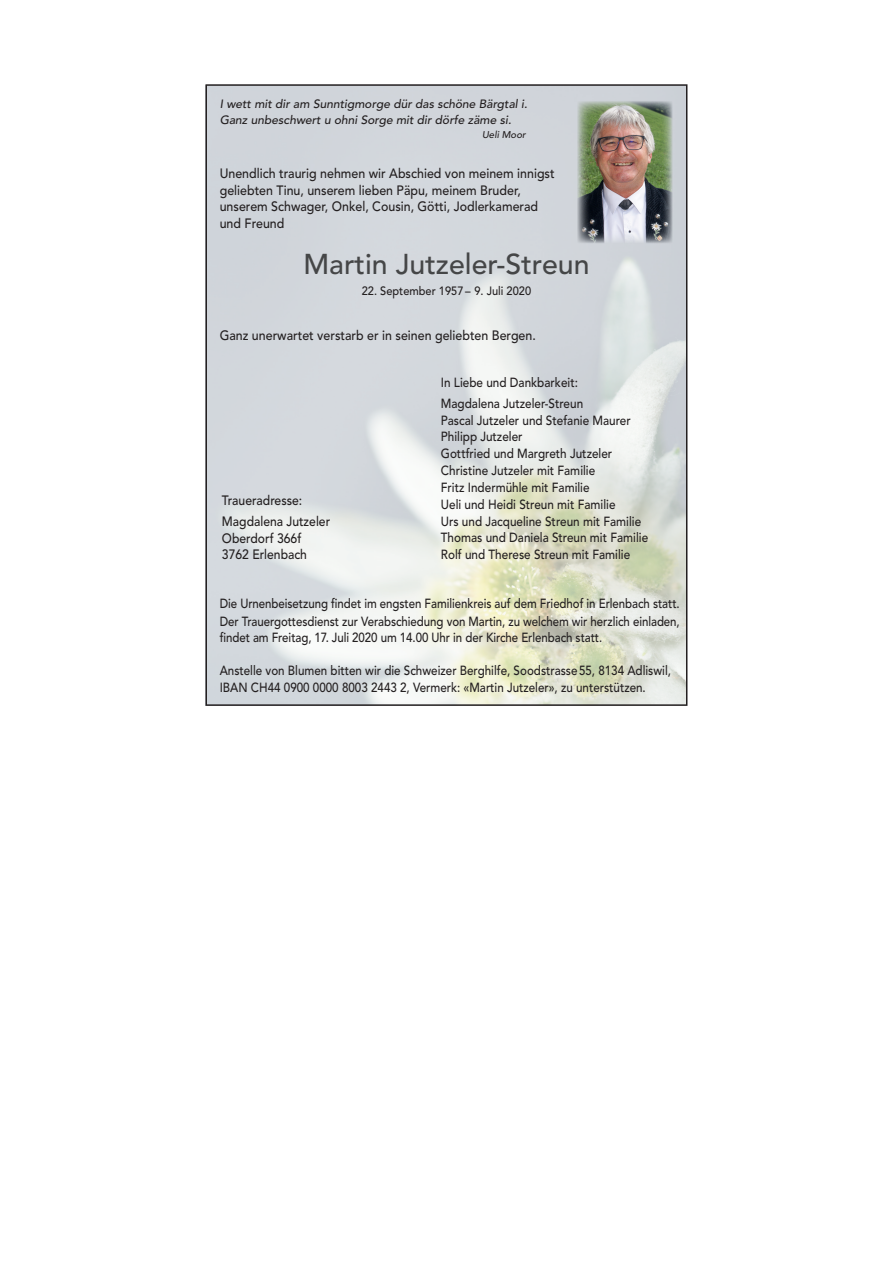
<style>
.page{position:relative;width:893px;height:1263px;background:#fff}
.page>*{position:absolute;margin:0;border:0;box-sizing:border-box;transform-origin:0 0}
.t1{font:500 28.5px "Avenir";color:#454647}
.t2{font:500 13.5px/16.5px "Avenir";color:#231f20;scale:.92 1}
.t3{font:500 13.5px/20.7px "Avenir";color:#231f20;scale:.9 1}
.t4{font:500 13.2px/16.8px "Avenir";color:#231f20;scale:.89 1}
.t5{font:500 13.2px/18px "Avenir";color:#231f20;scale:.87 1}
.t6{font:500 13.2px/16.5px "Avenir";color:#231f20;scale:.88 1}
.t7{font:italic 500 12px/16.5px "Avenir";color:#231f20}
.t8{font:500 12px "Avenir";color:#231f20;scale:.92 1}
.t9{font:italic 500 9.75px "Avenir";color:#231f20}
</style>
<div class="page">
<img style="left:208px;top:87px;width:476px;height:616px">
<div style="left:205px;top:84px;width:482px;height:622px;border:2px solid #231f20"></div>
<img style="left:571px;top:95px;width:107px;height:154px">
<p class="t7" style="left:220px;top:96px;width:309px">I wett mit dir am Sunntigmorge dür das schöne Bärgtal i.<br>Ganz unbeschwert u ohni Sorge mit dir dörfe zäme si.</p>
<p class="t9" style="left:482px;top:129px;width:45px">Ueli Moor</p>
<p class="t2" style="left:220px;top:165px;width:366px">Unendlich traurig nehmen wir Abschied von meinem innigst geliebten Tinu, unserem lieben Päpu, meinem Bruder, unserem Schwager, Onkel, Cousin, Götti, Jodlerkamerad und Freund</p>
<h1 class="t1" style="left:303px;top:247px;width:288px">Martin Jutzeler-Streun</h1>
<p class="t8" style="left:362px;top:283px;width:186px">22. September 1957 – 9. Juli 2020</p>
<p class="t2" style="left:220px;top:328px;width:345px">Ganz unerwartet verstarb er in seinen geliebten Bergen.</p>
<p class="t4" style="left:441px;top:372px;width:161px;line-height:21px">In Liebe und Dankbarkeit:<br>Magdalena Jutzeler-Streun</p>
<p class="t4" style="left:441px;top:412px;width:235px">Pascal Jutzeler und Stefanie Maurer<br>Philipp Jutzeler<br>Gottfried und Margreth Jutzeler<br>Christine Jutzeler mit Familie<br>Fritz Indermühle mit Familie<br>Ueli und Heidi Streun mit Familie<br>Urs und Jacqueline Streun mit Familie<br>Thomas und Daniela Streun mit Familie<br>Rolf und Therese Streun mit Familie</p>
<p class="t5" style="left:220px;top:594px;width:530px">Die Urnenbeisetzung findet im engsten Familienkreis auf dem Friedhof in Erlenbach statt.<br>Der Trauergottesdienst zur Verabschiedung von Martin, zu welchem wir herzlich einladen,</p>
<p class="t5" style="left:220px;top:629px;width:441px">findet am Freitag, 17. Juli 2020 um 14.00 Uhr in der Kirche Erlenbach statt.</p>
<p class="t6" style="left:220px;top:663px;width:514px">Anstelle von Blumen bitten wir die Schweizer Berghilfe, Soodstrasse55, 8134 Adliswil,<br>IBAN CH44 0900 0000 8003 2443 2, Vermerk: «Martin Jutzeler», zu unterstützen.</p>
<p class="t3" style="left:222px;top:491px;width:122px">Traueradresse:<br>Magdalena Jutzeler</p>
<p class="t3" style="left:222px;top:530px;width:96px;line-height:16.5px">Oberdorf 366f<br>3762 Erlenbach</p>
</div>
